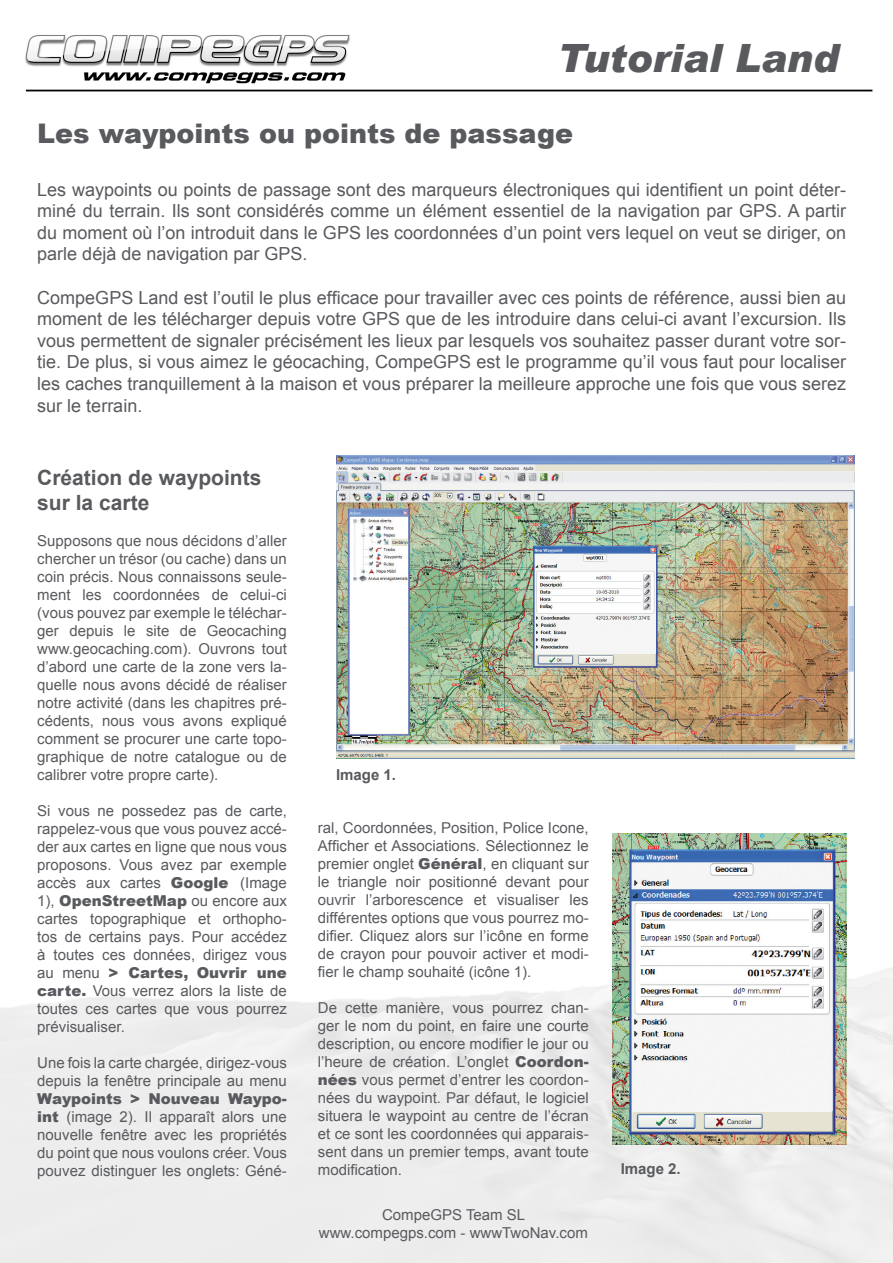
<style>
.page{position:relative;width:893px;height:1263px;background:#fff}
.page>*{position:absolute;margin:0;border:0;box-sizing:border-box;transform-origin:0 0}
.t1{font:italic 900 39px "Arial";color:#585a5e}
.t2{font:900 27px "Arial";color:#585a5e}
.t3{font:700 21px/25.2px "Arial";color:#585a5e}
.t4{font:18px/21.6px "Arial";color:#585a5e;text-align:justify}
.t5{font:15px/18px "Arial";color:#585a5e;text-align:justify}
.t6{font:700 15px "Arial";color:#585a5e}
.s1{font-weight:900}
</style>
<div class="page">
<img style="left:0;top:35px;width:893px;height:1228px">
<img style="left:336px;top:455px;width:518px;height:304px">
<img style="left:613px;top:834px;width:234px;height:310px">
<h1 class="t1" style="left:557px;top:34px;width:283px">Tutorial Land</h1>
<h2 class="t2" style="left:37px;top:113px;width:537px">Les waypoints ou points de passage</h2>
<p class="t4" style="left:37px;top:179px;width:810px">Les waypoints ou points de passage sont des marqueurs électroniques qui identifient un point déter&shy;miné du terrain. Ils sont considérés comme un élément essentiel de la navigation par GPS. A partir du moment où l’on introduit dans le GPS les coordonnées d’un point vers lequel on veut se diriger, on parle déjà de navigation par GPS.</p>
<p class="t4" style="left:37px;top:287px;width:810px">CompeGPS Land est l’outil le plus efficace pour travailler avec ces points de référence, aussi bien au moment de les télécharger depuis votre GPS que de les introduire dans celui-ci avant l’excursion. Ils vous permettent de signaler précisément les lieux par lesquels vos souhaitez passer durant votre sor&shy;tie. De plus, si vous aimez le géocaching, CompeGPS est le programme qu’il vous faut pour localiser les caches tranquillement à la maison et vous préparer la meilleure approche une fois que vous serez sur le terrain.</p>
<h3 class="t3" style="left:37px;top:466px;width:226px">Création de waypoints sur la carte</h3>
<p class="t5" style="left:37px;top:532px;width:251px">Supposons que nous décidons d’aller chercher un trésor (ou cache) dans un coin précis. Nous connaissons seule&shy;ment les coordonnées de celui-ci (vous pouvez par exemple le téléchar&shy;ger depuis le site de Geocaching www.geocaching.com). Ouvrons tout d’abord une carte de la zone vers la&shy;quelle nous avons décidé de réaliser notre activité (dans les chapitres pré&shy;cédents, nous vous avons expliqué comment se procurer une carte topo&shy;graphique de notre catalogue ou de calibrer votre propre carte).</p>
<p class="t5" style="left:37px;top:802px;width:251px">Si vous ne possedez pas de carte, rappelez-vous que vous pouvez accé&shy;der aux cartes en ligne que nous vous proposons. Vous avez par exemple accès aux cartes <span class="s1">Google</span> (Image 1), <span class="s1">OpenStreetMap</span> ou encore aux cartes topographique et orthopho&shy;tos de certains pays. Pour accédez à toutes ces données, dirigez vous au menu <span class="s1">&gt; Cartes, Ouvrir une carte.</span> Vous verrez alors la liste de toutes ces cartes que vous pourrez prévisualiser.</p>
<p class="t5" style="left:37px;top:1054px;width:251px">Une fois la carte chargée, dirigez-vous depuis la fenêtre principale au menu</p>
<p class="t5" style="left:37px;top:1090px;width:251px"><span class="s1">Waypoints &gt; Nouveau Waypo&shy;int</span> (image 2). Il apparaît alors une nouvelle fenêtre avec les propriétés du point que nous voulons créer. Vous pouvez distinguer les onglets: Géné-</p>
<p class="t6" style="left:336px;top:765px;width:62px">Image 1.</p>
<p class="t5" style="left:318px;top:819px;width:272px">ral, Coordonnées, Position, Police Icone, Afficher et Associations. Sélectionnez le premier onglet <span class="s1">Général</span>, en cliquant sur le triangle noir positionné devant pour ouvrir l’arborescence et visualiser les différentes options que vous pourrez mo&shy;difier. Cliquez alors sur l’icône en forme de crayon pour pouvoir activer et modi&shy;fier le champ souhaité (icône 1).</p>
<p class="t5" style="left:318px;top:999px;width:272px">De cette manière, vous pourrez chan&shy;ger le nom du point, en faire une courte description, ou encore modifier le jour ou l’heure de création. L’onglet <span class="s1">Coordon&shy;nées</span> vous permet d’entrer les coordon&shy;nées du waypoint. Par défaut, le logiciel situera le waypoint au centre de l’écran et ce sont les coordonnées qui apparais&shy;sent dans un premier temps, avant toute modification.</p>
<p class="t5" style="left:319px;top:1206px;width:270px;text-align:center">CompeGPS Team SL www.compegps.com - wwwTwoNav.com</p>
<p class="t6" style="left:621px;top:1159px;width:62px">Image 2.</p>
</div>
